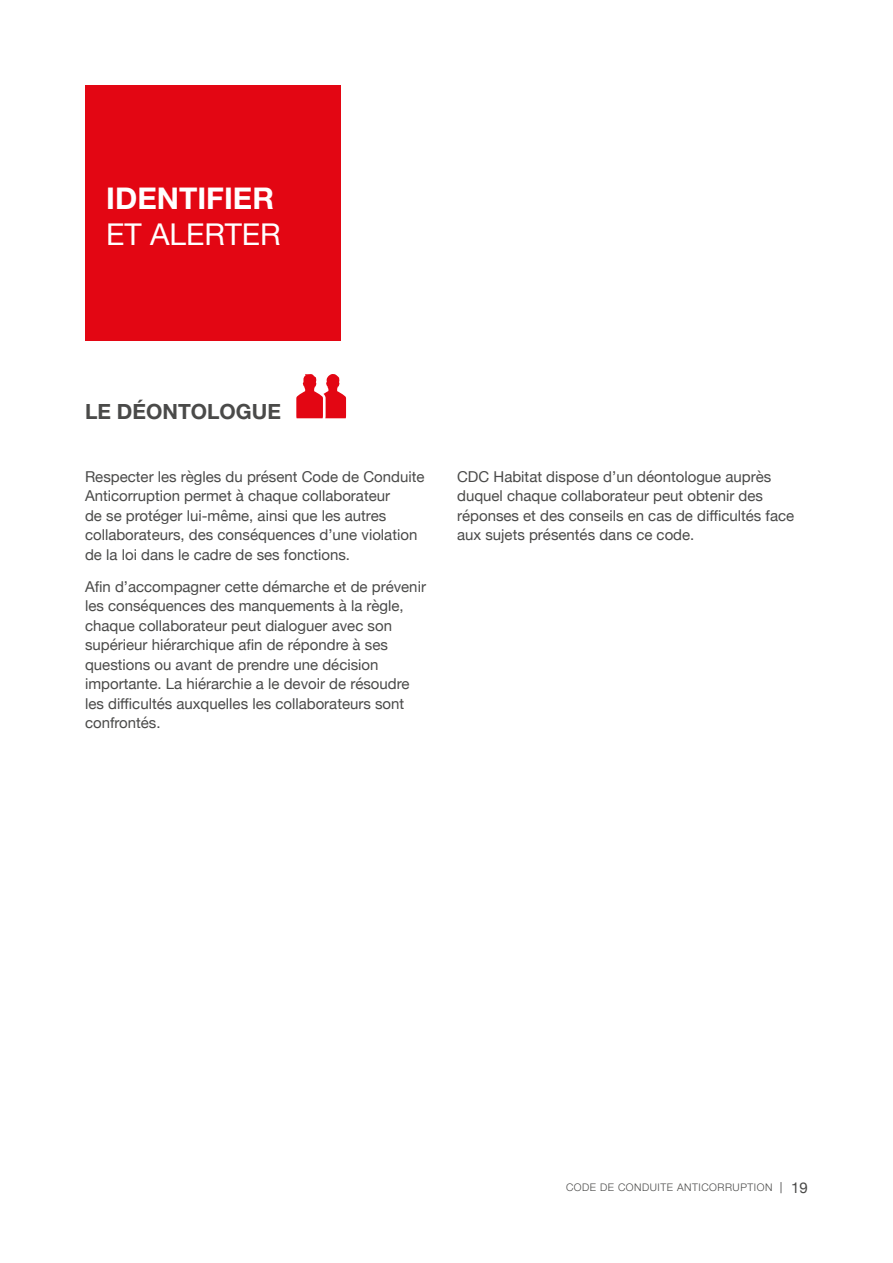
<style>
.page{position:relative;width:893px;height:1263px;background:#fff}
.page>*{position:absolute;margin:0;border:0;box-sizing:border-box;transform-origin:0 0}
.Titre1_cartouche{font:700 30px/36px "Helvetica Neue";color:#fff}
.Titre2{font:700 21px "Helvetica Neue";color:#4a4a49}
.Txt_courant{font:15px/19.5px "Helvetica Neue";color:#4a4a49}
.t1{font:300 10.5px "Helvetica Neue";letter-spacing:.05em;color:#4a4a49}
.s1{font-weight:400}
.s2{font-size:15px}
.s3{font-weight:400;font-size:15px}
</style>
<div class="page">
<div style="left:85px;top:85px;width:255px;height:255px;background:#e30613"></div>
<svg style="left:296px;top:374px;width:50px;height:44px"></svg>
<p class="Titre1_cartouche" style="left:106px;top:180px;width:176px">IDENTIFIER<br><span class="s1">ET ALERTER</span></p>
<p class="Titre2" style="left:85px;top:399px;width:198px">LE DÉONTOLOGUE</p>
<p class="Txt_courant" style="left:85px;top:467px;width:341px">Respecter les règles du présent Code de Conduite Anticorruption permet à chaque collaborateur<br>de se protéger lui-même, ainsi que les autres collaborateurs, des conséquences d’une violation de la loi dans le cadre de ses fonctions.</p>
<p class="Txt_courant" style="left:85px;top:577px;width:342px">Afin d’accompagner cette démarche et de prévenir les conséquences des manquements à la règle, chaque collaborateur peut dialoguer avec son supérieur hiérarchique afin de répondre à ses questions ou avant de prendre une décision importante. La hiérarchie a le devoir de résoudre les difficultés auxquelles les collaborateurs sont confrontés.</p>
<p class="Txt_courant" style="left:457px;top:467px;width:339px">CDC Habitat dispose d’un déontologue auprès duquel chaque collaborateur peut obtenir des réponses et des conseils en cas de difficultés face aux sujets présentés dans ce code.</p>
<p class="t1" style="left:566px;top:1181px;width:243px">CODE DE CONDUITE ANTICORRUPTION <span class="s2">|</span> <span class="s3">19</span></p>
</div>
